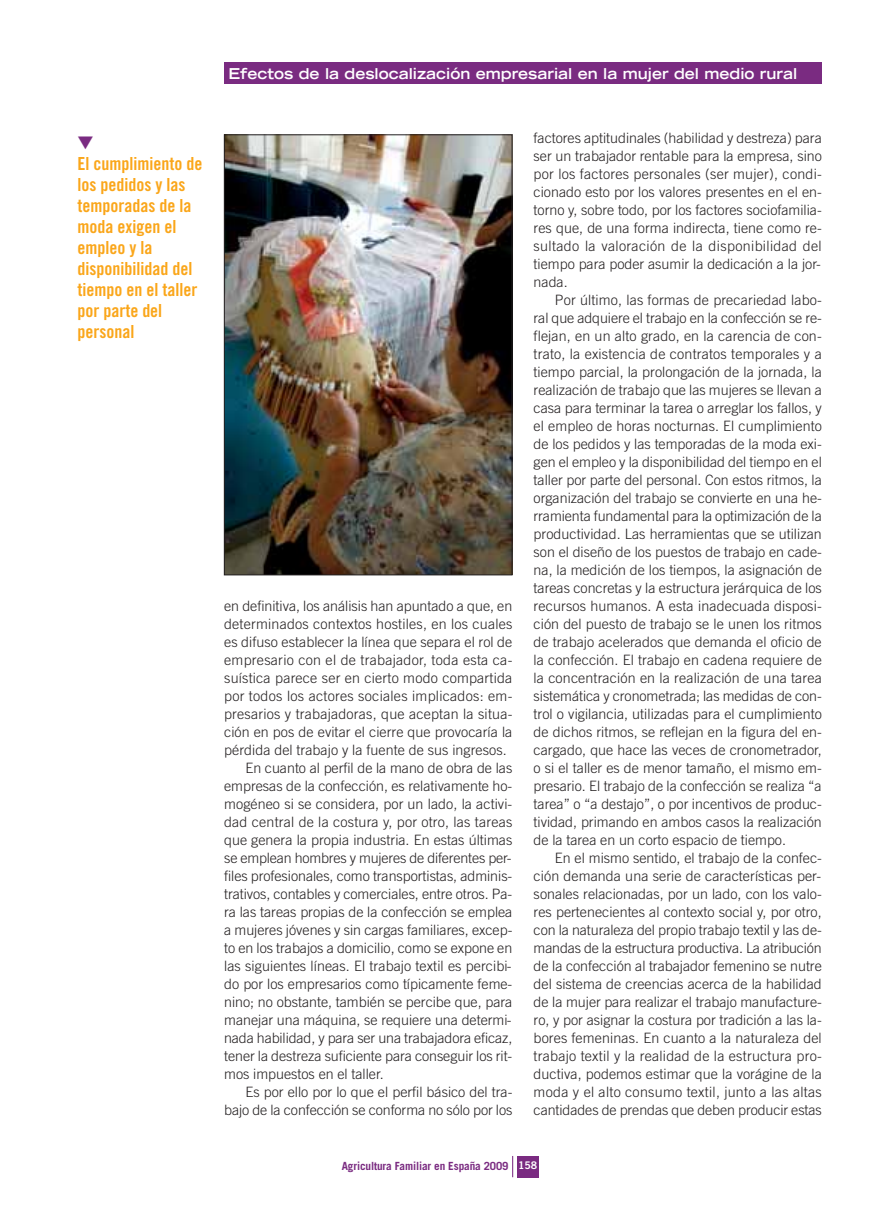
<style>
.page{position:relative;width:895px;height:1210px;background:#fff}
.page>*{position:absolute;margin:0;border:0;box-sizing:border-box;transform-origin:0 0}
.t1{font:18px/21px "Trade Gothic Bold Cond Twenty";color:#faa61a}
.t2{font:700 expanded 15px "Trade Gothic LH";color:#fff}
.t3{font:300 14.25px/18px "Trade Gothic";color:#231f20;text-align:justify}
.t4{font:300 14.25px "Trade Gothic";letter-spacing:.02em;color:#231f20}
.t5{font:700 11.25px "Trade Gothic";letter-spacing:-.01em;color:#7a2b81}
.s1{font-family:"Trade Gothic Bold Two";font-weight:400;font-size:10.5px;color:#fff}
</style>
<div class="page">
<div style="left:224px;top:63px;width:597px;height:21px;background:#7a2b81"></div>
<div style="left:517px;top:1155px;width:21px;height:22px;background:#7a2b81"></div>
<svg style="left:512px;top:1156px;width:1px;height:21px"></svg>
<img style="left:226px;top:137px;width:284px;height:436px">
<div style="left:224px;top:135px;width:288px;height:440px;border:1px solid #231f20"></div>
<p class="t1" style="left:77px;top:154px;width:126px">El cumplimiento de los pedidos y las temporadas de la moda exigen el empleo y la disponibilidad del tiempo en el taller por parte del personal</p>
<p class="t2" style="left:228px;top:68px;width:570px">Efectos de la deslocalización empresarial en la mujer del medio rural</p>
<p class="t3" style="left:224px;top:598px;width:290px">en definitiva, los análisis han apuntado a que, en</p>
<p class="t3" style="left:224px;top:616px;width:290px">determinados contextos hostiles, en los cuales</p>
<p class="t3" style="left:224px;top:634px;width:290px">es difuso establecer la línea que separa el rol de</p>
<p class="t4" style="left:224px;top:654px;width:290px">empresario con el de trabajador, toda esta ca-</p>
<p class="t3" style="left:224px;top:670px;width:290px">suística parece ser en cierto modo compartida</p>
<p class="t4" style="left:224px;top:690px;width:290px">por todos los actores sociales implicados: em-</p>
<p class="t3" style="left:224px;top:706px;width:290px">presarios y trabajadoras, que aceptan la situa-</p>
<p class="t3" style="left:224px;top:724px;width:290px">ción en pos de evitar el cierre que provocaría la</p>
<p class="t3" style="left:224px;top:742px;width:284px">pérdida del trabajo y la fuente de sus ingresos.</p>
<p class="t3" style="left:245px;top:760px;width:268px">En cuanto al perfil de la mano de obra de las</p>
<p class="t3" style="left:224px;top:778px;width:290px">empresas de la confección, es relativamente ho-</p>
<p class="t3" style="left:224px;top:796px;width:290px">mogéneo si se considera, por un lado, la activi-</p>
<p class="t3" style="left:224px;top:814px;width:290px">dad central de la costura y, por otro, las tareas</p>
<p class="t3" style="left:224px;top:832px;width:290px">que genera la propia industria. En estas últimas</p>
<p class="t3" style="left:224px;top:850px;width:289px">se emplean hombres y mujeres de diferentes per-</p>
<p class="t3" style="left:224px;top:868px;width:290px">files profesionales, como transportistas, adminis-</p>
<p class="t3" style="left:224px;top:886px;width:290px">trativos, contables y comerciales, entre otros. Pa-</p>
<p class="t3" style="left:224px;top:904px;width:290px">ra las tareas propias de la confección se emplea</p>
<p class="t3" style="left:224px;top:922px;width:290px">a mujeres jóvenes y sin cargas familiares, excep-</p>
<p class="t3" style="left:224px;top:940px;width:290px">to en los trabajos a domicilio, como se expone en</p>
<p class="t3" style="left:224px;top:958px;width:289px">las siguientes líneas. El trabajo textil es percibi-</p>
<p class="t3" style="left:224px;top:976px;width:290px">do por los empresarios como típicamente feme-</p>
<p class="t3" style="left:224px;top:994px;width:290px">nino; no obstante, también se percibe que, para</p>
<p class="t3" style="left:224px;top:1012px;width:289px">manejar una máquina, se requiere una determi-</p>
<p class="t3" style="left:224px;top:1030px;width:290px">nada habilidad, y para ser una trabajadora eficaz,</p>
<p class="t3" style="left:224px;top:1048px;width:290px">tener la destreza suficiente para conseguir los rit-</p>
<p class="t3" style="left:224px;top:1066px;width:161px">mos impuestos en el taller.</p>
<p class="t3" style="left:245px;top:1084px;width:268px">Es por ello por lo que el perfil básico del tra-</p>
<p class="t3" style="left:224px;top:1102px;width:290px">bajo de la confección se conforma no sólo por los</p>
<p class="t3" style="left:533px;top:130px;width:290px">factores aptitudinales (habilidad y destreza) para ser un trabajador rentable para la empresa, sino por los factores personales (ser mujer), condi&shy;cionado esto por los valores presentes en el en&shy;torno y, sobre todo, por los factores sociofamilia&shy;res que, de una forma indirecta, tiene como re&shy;sultado la valoración de la disponibilidad del tiempo para poder asumir la dedicación a la jor&shy;nada.</p>
<p class="t3" style="left:533px;top:292px;width:290px;text-indent:21px">Por último, las formas de precariedad labo&shy;ral que adquiere el trabajo en la confección se re&shy;flejan, en un alto grado, en la carencia de con&shy;trato, la existencia de contratos temporales y a tiempo parcial, la prolongación de la jornada, la realización de trabajo que las mujeres se llevan a casa para terminar la tarea o arreglar los fallos, y el empleo de horas nocturnas. El cumplimiento de los pedidos y las temporadas de la moda exi&shy;gen el empleo y la disponibilidad del tiempo en el taller por parte del personal. Con estos ritmos, la organización del trabajo se convierte en una he&shy;rramienta fundamental para la optimización de la productividad. Las herramientas que se utilizan son el diseño de los puestos de trabajo en cade&shy;na, la medición de los tiempos, la asignación de tareas concretas y la estructura jerárquica de los recursos humanos. A esta inadecuada disposi&shy;ción del puesto de trabajo se le unen los ritmos de trabajo acelerados que demanda el oficio de la confección. El trabajo en cadena requiere de la concentración en la realización de una tarea sistemática y cronometrada; las medidas de con&shy;trol o vigilancia, utilizadas para el cumplimiento de dichos ritmos, se reflejan en la figura del en&shy;cargado, que hace las veces de cronometrador, o si el taller es de menor tamaño, el mismo em&shy;presario. El trabajo de la confección se realiza “a tarea” o “a destajo”, o por incentivos de produc&shy;tividad, primando en ambos casos la realización de la tarea en un corto espacio de tiempo.</p>
<p class="t3" style="left:533px;top:850px;width:290px;text-indent:21px">En el mismo sentido, el trabajo de la confec&shy;ción demanda una serie de características per&shy;sonales relacionadas, por un lado, con los valo&shy;res pertenecientes al contexto social y, por otro, con la naturaleza del propio trabajo textil y las de&shy;mandas de la estructura productiva. La atribución de la confección al trabajador femenino se nutre del sistema de creencias acerca de la habilidad de la mujer para realizar el trabajo manufacture&shy;ro, y por asignar la costura por tradición a las la&shy;bores femeninas. En cuanto a la naturaleza del trabajo textil y la realidad de la estructura pro&shy;ductiva, podemos estimar que la vorágine de la moda y el alto consumo textil, junto a las altas cantidades de prendas que deben producir estas</p>
<p class="t5" style="left:342px;top:1161px;width:197px">Agricultura Familiar en España 2009 <span class="s1">158</span></p>
</div>
